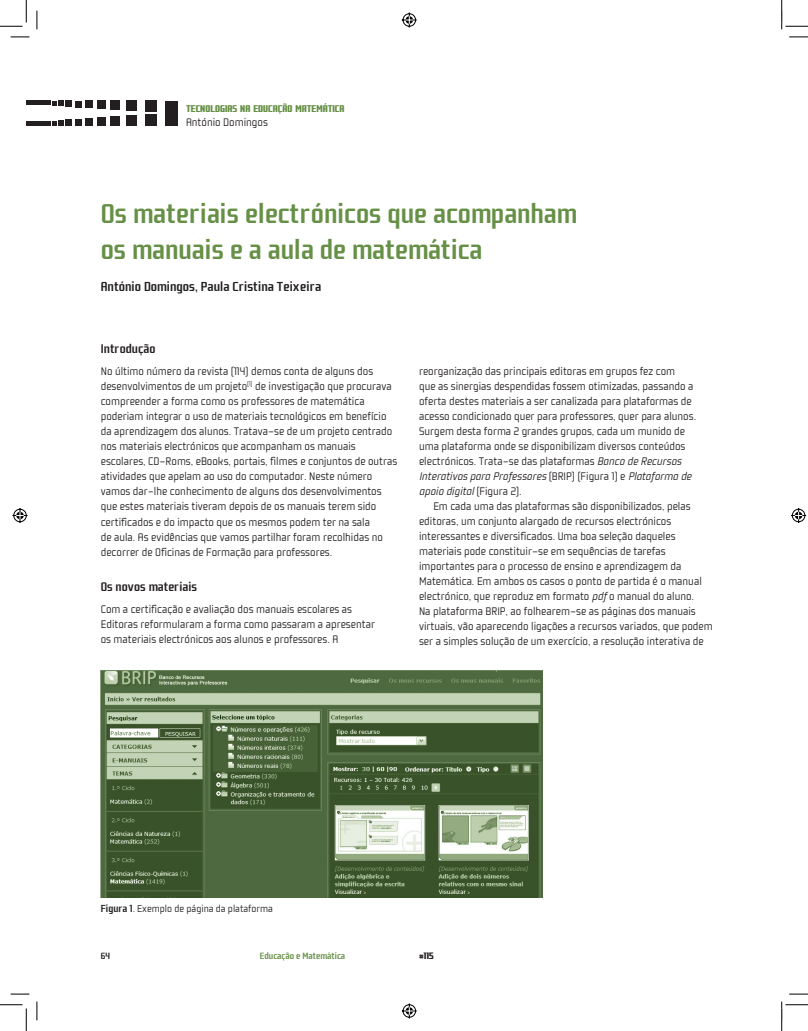
<style>
.page{position:relative;width:808px;height:1031px;background:#fff}
.page>*{position:absolute;margin:0;border:0;box-sizing:border-box;transform-origin:0 0}
.t1{font:500 30px/36px "Fragma";color:#669046}
.t2{font:500 14.38px "Fragma";color:#231f20}
.t3{font:500 13.75px "Fragma";color:#231f20}
.t4{font:300 12.5px/15px "Fragma";color:#231f20}
.t5{font:300 11.25px "Fragma";color:#231f20}
.t6{font:900 10.5px "Fragma";color:#669046}
.t7{font:500 10px "Fragma";color:#669046}
.t8{font:900 10px "Fragma";color:#231f20}
.t9{font:500 10px "Fragma";color:#231f20}
.s1{font-style:italic}
.s2{font-weight:500}
</style>
<div class="page">
<div style="left:165px;top:101px;width:12px;height:12px;background:#231f20"></div>
<div style="left:165px;top:113px;width:12px;height:13px;background:#231f20"></div>
<div style="left:145px;top:114px;width:11px;height:12px;background:#231f20"></div>
<div style="left:127px;top:116px;width:10px;height:10px;background:#231f20"></div>
<div style="left:111px;top:117px;width:9px;height:9px;background:#231f20"></div>
<div style="left:97px;top:117px;width:8px;height:9px;background:#231f20"></div>
<div style="left:85px;top:118px;width:7px;height:8px;background:#231f20"></div>
<div style="left:75px;top:119px;width:6px;height:7px;background:#231f20"></div>
<svg style="left:52px;top:120px;width:20px;height:6px"></svg>
<div style="left:26px;top:121px;width:24px;height:5px;background:#231f20"></div>
<div style="left:145px;top:101px;width:11px;height:11px;background:#231f20"></div>
<div style="left:127px;top:101px;width:10px;height:10px;background:#231f20"></div>
<div style="left:111px;top:101px;width:9px;height:9px;background:#231f20"></div>
<div style="left:97px;top:101px;width:8px;height:8px;background:#231f20"></div>
<div style="left:85px;top:101px;width:7px;height:7px;background:#231f20"></div>
<svg style="left:52px;top:101px;width:29px;height:6px"></svg>
<hr style="left:26px;top:101px;width:24px;height:4px;background:#231f20">
<img style="left:101px;top:670px;width:441px;height:227px">
<svg style="left:11px;top:36px;width:18px;height:2px"></svg>
<svg style="left:789px;top:36px;width:18px;height:2px"></svg>
<svg style="left:11px;top:993px;width:18px;height:1px"></svg>
<svg style="left:789px;top:993px;width:18px;height:1px"></svg>
<svg style="left:36px;top:11px;width:2px;height:18px"></svg>
<svg style="left:36px;top:1001px;width:2px;height:19px"></svg>
<svg style="left:0;top:0;width:27px;height:27px"></svg>
<svg style="left:0;top:1004px;width:27px;height:26px"></svg>
<svg style="left:781px;top:0;width:26px;height:29px"></svg>
<svg style="left:781px;top:1001px;width:26px;height:29px"></svg>
<svg style="left:401px;top:12px;width:16px;height:16px"></svg>
<svg style="left:401px;top:1003px;width:16px;height:16px"></svg>
<svg style="left:12px;top:508px;width:16px;height:15px"></svg>
<svg style="left:791px;top:508px;width:16px;height:15px"></svg>
<p class="t6" style="left:186px;top:103px;width:160px">TECNOLOGIAS NA EDUCAÇÃO MATEMÁTICA</p>
<p class="t4" style="left:186px;top:115px;width:83px">António Domingos</p>
<h1 class="t1" style="left:101px;top:196px;width:477px">Os materiais electrónicos que acompanham os manuais e a aula de matemática</h1>
<p class="t2" style="left:101px;top:279px;width:222px">António Domingos, Paula Cristina Teixeira</p>
<p class="t3" style="left:101px;top:342px;width:56px">Introdução</p>
<p class="t4" style="left:101px;top:364px;width:298px">No último número da revista (114) demos conta de alguns dos desenvolvimentos de um projeto<sup>[1]</sup> de investigação que procurava compreender a forma como os professores de matemática poderiam integrar o uso de materiais tecnológicos em benefício da aprendizagem dos alunos. Tratava-se de um projeto centrado nos materiais electrónicos que acompanham os manuais escolares, CD-Roms, eBooks, portais, filmes e conjuntos de outras atividades que apelam ao uso do computador. Neste número vamos dar-lhe conhecimento de alguns dos desenvolvimentos que estes materiais tiveram depois de os manuais terem sido certificados e do impacto que os mesmos podem ter na sala<br>de aula. As evidências que vamos partilhar foram recolhidas no decorrer de Oficinas de Formação para professores.</p>
<p class="t3" style="left:101px;top:579px;width:98px">Os novos materiais</p>
<p class="t4" style="left:101px;top:602px;width:276px">Com a certificação e avaliação dos manuais escolares as<br>Editoras reformularam a forma como passaram a apresentar os materiais electrónicos aos alunos e professores. A</p>
<p class="t4" style="left:419px;top:364px;width:278px">reorganização das principais editoras em grupos fez com<br>que as sinergias despendidas fossem otimizadas, passando a oferta destes materiais a ser canalizada para plataformas de acesso condicionado quer para professores, quer para alunos.<br>Surgem desta forma 2 grandes grupos, cada um munido de uma plataforma onde se disponibilizam diversos conteúdos electrónicos. Trata-se das plataformas <span class="s1">Banco de Recursos Interativos para Professores</span> (BRIP) (Figura 1) e <span class="s1">Plataforma de apoio digital</span> (Figura 2).</p>
<p class="t4" style="left:419px;top:499px;width:295px;text-indent:14px">Em cada uma das plataformas são disponibilizados, pelas editoras, um conjunto alargado de recursos electrónicos interessantes e diversificados. Uma boa seleção daqueles materiais pode constituir-se em sequências de tarefas importantes para o processo de ensino e aprendizagem da Matemática. Em ambos os casos o ponto de partida é o manual electrónico, que reproduz em formato <span class="s1">pdf</span> o manual do aluno.<br>Na plataforma BRIP, ao folhearem-se as páginas dos manuais virtuais, vão aparecendo ligações a recursos variados, que podem ser a simples solução de um exercício, a resolução interativa de</p>
<p class="t5" style="left:101px;top:903px;width:174px"><span class="s2">Figura 1</span>. Exemplo de página da plataforma</p>
<p class="t9" style="left:101px;top:950px;width:11px">64</p>
<p class="t7" style="left:260px;top:950px;width:87px">Educação e Matemática</p>
<p class="t8" style="left:419px;top:949px;width:16px">#115</p>
</div>
